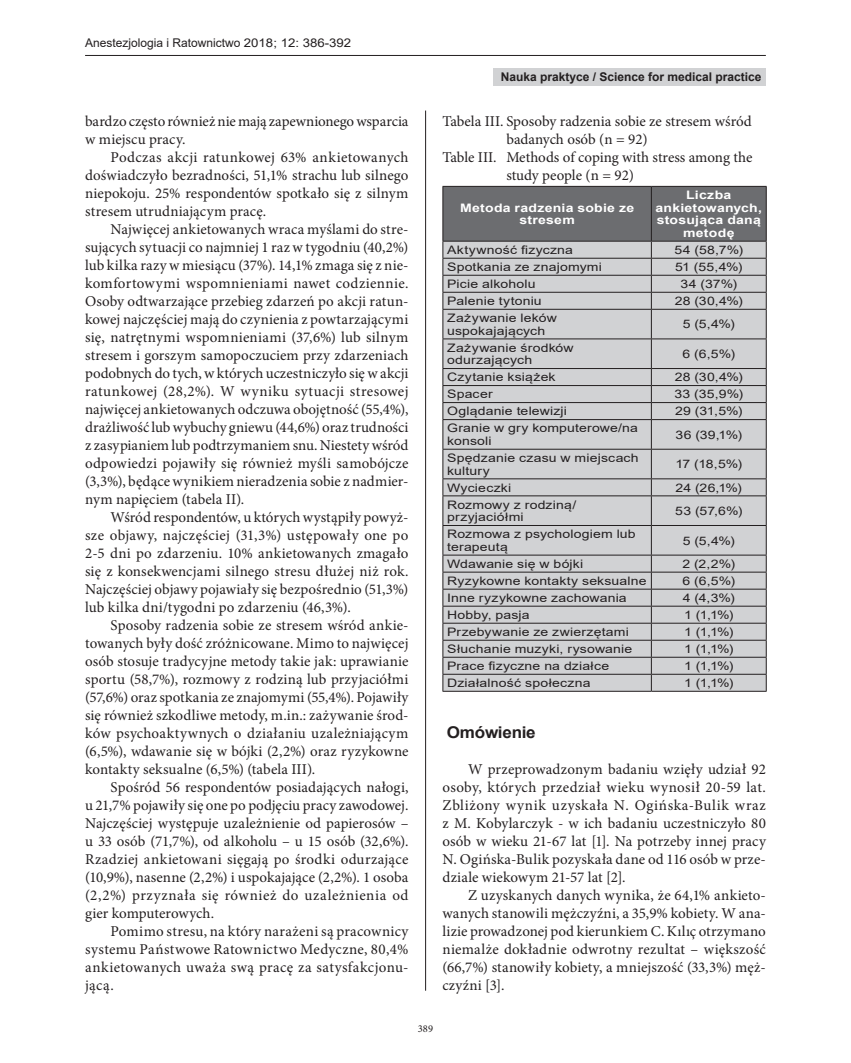
<style>
.page{position:relative;width:851px;height:1063px;background:#fff}
.page>*{position:absolute;margin:0;border:0;box-sizing:border-box;transform-origin:0 0}
.Podtytul{font:700 16.2px "Arial";letter-spacing:-.015em;color:#231f20;scale:1.05 1}
.Main{font:15px/18px "Minion Pro";letter-spacing:.01em;color:#231f20;text-align:justify}
.Naglowek_tabeli{font:15px/18px "Minion Pro";color:#231f20}
.t1{font:12px "Arial";color:#231f20}
.t2{font:700 12px "Arial";color:#231f20}
.Tabela{font:11.7px/12.6px "Arial";letter-spacing:.01em;color:#231f20;scale:1.2 1}
.Tabela_Naglowek{font:700 11.7px/12.6px "Arial";letter-spacing:.02em;color:#fff;text-align:center;scale:1.2 1}
.t3{font:10.5px "Minion Pro";color:#231f20}
</style>
<div class="page">
<hr style="left:425px;top:111px;width:1px;height:880px;background:#231f20">
<hr style="left:85px;top:55px;width:680px;height:1px;background:#231f20">
<div style="left:493px;top:68px;width:272px;height:17px;background:#d1d2d4"></div>
<svg style="left:442px;top:187px;width:324px;height:504px;background:#bdbec0"></svg>
<hr style="left:442px;top:691px;width:209px;height:1px;background:#231f20">
<hr style="left:651px;top:691px;width:115px;height:1px;background:#231f20">
<hr style="left:442px;top:186px;width:209px;height:1px;background:#231f20">
<hr style="left:442px;top:187px;width:1px;height:54px;background:#231f20">
<hr style="left:651px;top:186px;width:115px;height:1px;background:#231f20">
<hr style="left:765px;top:187px;width:1px;height:54px;background:#231f20">
<hr style="left:442px;top:241px;width:209px;height:1px;background:#231f20">
<hr style="left:651px;top:241px;width:115px;height:1px;background:#231f20">
<p class="t1" style="left:85px;top:35px;width:267px">Anestezjologia i Ratownictwo 2018; 12: 386-392</p>
<p class="t2" style="left:500px;top:68px;width:262px">Nauka praktyce / Science for medical practice</p>
<p class="Main" style="left:85px;top:112px;width:325px">bardzo często również nie mają zapewnionego wsparcia w miejscu pracy.</p>
<p class="Main" style="left:85px;top:148px;width:325px;text-indent:26px">Podczas akcji ratunkowej 63% ankietowanych doświadczyło bezradności, 51,1% strachu lub silnego niepokoju. 25% respondentów spotkało się z silnym stresem utrudniającym pracę.</p>
<p class="Main" style="left:85px;top:220px;width:325px;text-indent:26px">Najwięcej ankietowanych wraca myślami do stre&shy;sujących sytuacji co najmniej 1 raz w tygodniu (40,2%) lub kilka razy w miesiącu (37%). 14,1% zmaga się z nie&shy;komfortowymi wspomnieniami nawet codziennie.<br>Osoby odtwarzające przebieg zdarzeń po akcji ratun&shy;kowej najczęściej mają do czynienia z powtarzającymi się, natrętnymi wspomnieniami (37,6%) lub silnym stresem i gorszym samopoczuciem przy zdarzeniach podobnych do tych, w których uczestniczyło się w akcji ratunkowej (28,2%). W wyniku sytuacji stresowej najwięcej ankietowanych odczuwa obojętność (55,4%), drażliwość lub wybuchy gniewu (44,6%) oraz trudności z zasypianiem lub podtrzymaniem snu. Niestety wśród odpowiedzi pojawiły się również myśli samobójcze (3,3%), będące wynikiem nieradzenia sobie z nadmier&shy;nym napięciem (tabela II).</p>
<p class="Main" style="left:85px;top:508px;width:325px;text-indent:26px">Wśród respondentów, u których wystąpiły powyż&shy;sze objawy, najczęściej (31,3%) ustępowały one po 2-5 dni po zdarzeniu. 10% ankietowanych zmagało się z konsekwencjami silnego stresu dłużej niż rok.<br>Najczęściej objawy pojawiały się bezpośrednio (51,3%) lub kilka dni/tygodni po zdarzeniu (46,3%).</p>
<p class="Main" style="left:85px;top:616px;width:325px;text-indent:26px">Sposoby radzenia sobie ze stresem wśród ankie&shy;towanych były dość zróżnicowane. Mimo to najwięcej osób stosuje tradycyjne metody takie jak: uprawianie sportu (58,7%), rozmowy z rodziną lub przyjaciółmi (57,6%) oraz spotkania ze znajomymi (55,4%). Pojawiły się również szkodliwe metody, m.in.: zażywanie środ&shy;ków psychoaktywnych o działaniu uzależniającym (6,5%), wdawanie się w bójki (2,2%) oraz ryzykowne kontakty seksualne (6,5%) (tabela III).</p>
<p class="Main" style="left:85px;top:778px;width:325px;text-indent:26px">Spośród 56 respondentów posiadających nałogi, u 21,7% pojawiły się one po podjęciu pracy zawodowej.<br>Najczęściej występuje uzależnienie od papierosów – u 33 osób (71,7%), od alkoholu – u 15 osób (32,6%).<br>Rzadziej ankietowani sięgają po środki odurzające (10,9%), nasenne (2,2%) i uspokajające (2,2%). 1 osoba (2,2%) przyznała się również do uzależnienia od gier komputerowych.</p>
<p class="Main" style="left:85px;top:922px;width:325px;text-indent:26px">Pomimo stresu, na który narażeni są pracownicy systemu Państwowe Ratownictwo Medyczne, 80,4% ankietowanych uważa swą pracę za satysfakcjonu&shy;jącą.</p>
<p class="Naglowek_tabeli" style="left:506px;top:112px;width:247px;text-indent:-64px">Tabela III. Sposoby radzenia sobie ze stresem wśród badanych osób (n = 92)</p>
<p class="Naglowek_tabeli" style="left:506px;top:148px;width:247px;text-indent:-64px">Table III. Methods of coping with stress among the study people (n = 92)</p>
<p class="Tabela_Naglowek" style="left:460px;top:201px;width:146px">Metoda radzenia sobie ze stresem</p>
<p class="Tabela_Naglowek" style="left:655px;top:189px;width:90px">Liczba ankietowanych, stosująca daną metodę</p>
<p class="Tabela" style="left:447px;top:243px;width:106px">Aktywność fizyczna</p>
<p class="Tabela" style="left:674px;top:243px;width:59px">54 (58,7%)</p>
<p class="Tabela" style="left:447px;top:261px;width:130px">Spotkania ze znajomymi</p>
<p class="Tabela" style="left:675px;top:261px;width:58px">51 (55,4%)</p>
<p class="Tabela" style="left:447px;top:278px;width:75px">Picie alkoholu</p>
<p class="Tabela" style="left:680px;top:278px;width:49px">34 (37%)</p>
<p class="Tabela" style="left:447px;top:295px;width:80px">Palenie tytoniu</p>
<p class="Tabela" style="left:674px;top:295px;width:58px">28 (30,4%)</p>
<p class="Tabela" style="left:447px;top:312px;width:93px">Zażywanie leków uspokajających</p>
<p class="Tabela" style="left:682px;top:318px;width:45px">5 (5,4%)</p>
<p class="Tabela" style="left:447px;top:341px;width:107px">Zażywanie środków odurzających</p>
<p class="Tabela" style="left:682px;top:347px;width:45px">6 (6,5%)</p>
<p class="Tabela" style="left:447px;top:371px;width:92px">Czytanie książek</p>
<p class="Tabela" style="left:674px;top:371px;width:58px">28 (30,4%)</p>
<p class="Tabela" style="left:447px;top:388px;width:39px">Spacer</p>
<p class="Tabela" style="left:674px;top:388px;width:59px">33 (35,9%)</p>
<p class="Tabela" style="left:447px;top:405px;width:101px">Oglądanie telewizji</p>
<p class="Tabela" style="left:675px;top:405px;width:58px">29 (31,5%)</p>
<p class="Tabela" style="left:447px;top:422px;width:160px">Granie w gry komputerowe/na konsoli</p>
<p class="Tabela" style="left:675px;top:428px;width:57px">36 (39,1%)</p>
<p class="Tabela" style="left:447px;top:452px;width:161px">Spędzanie czasu w miejscach kultury</p>
<p class="Tabela" style="left:675px;top:458px;width:57px">17 (18,5%)</p>
<p class="Tabela" style="left:447px;top:481px;width:55px">Wycieczki</p>
<p class="Tabela" style="left:675px;top:481px;width:57px">24 (26,1%)</p>
<p class="Tabela" style="left:447px;top:498px;width:109px">Rozmowy z rodziną/ przyjaciółmi</p>
<p class="Tabela" style="left:675px;top:504px;width:57px">53 (57,6%)</p>
<p class="Tabela" style="left:447px;top:528px;width:159px">Rozmowa z psychologiem lub terapeutą</p>
<p class="Tabela" style="left:682px;top:534px;width:45px">5 (5,4%)</p>
<p class="Tabela" style="left:447px;top:557px;width:115px">Wdawanie się w bójki</p>
<p class="Tabela" style="left:682px;top:557px;width:46px">2 (2,2%)</p>
<p class="Tabela" style="left:447px;top:574px;width:168px">Ryzykowne kontakty seksualne</p>
<p class="Tabela" style="left:682px;top:574px;width:45px">6 (6,5%)</p>
<p class="Tabela" style="left:447px;top:591px;width:151px">Inne ryzykowne zachowania</p>
<p class="Tabela" style="left:682px;top:591px;width:45px">4 (4,3%)</p>
<p class="Tabela" style="left:447px;top:608px;width:70px">Hobby, pasja</p>
<p class="Tabela" style="left:684px;top:608px;width:43px">1 (1,1%)</p>
<p class="Tabela" style="left:447px;top:625px;width:153px">Przebywanie ze zwierzętami</p>
<p class="Tabela" style="left:684px;top:625px;width:43px">1 (1,1%)</p>
<p class="Tabela" style="left:447px;top:642px;width:156px">Słuchanie muzyki, rysowanie</p>
<p class="Tabela" style="left:684px;top:642px;width:43px">1 (1,1%)</p>
<p class="Tabela" style="left:447px;top:660px;width:137px">Prace fizyczne na działce</p>
<p class="Tabela" style="left:684px;top:660px;width:43px">1 (1,1%)</p>
<p class="Tabela" style="left:447px;top:677px;width:121px">Działalność społeczna</p>
<p class="Tabela" style="left:684px;top:677px;width:43px">1 (1,1%)</p>
<p class="Podtytul" style="left:447px;top:721px;width:86px">Omówienie</p>
<p class="Main" style="left:442px;top:760px;width:325px;text-indent:26px">W przeprowadzonym badaniu wzięły udział 92 osoby, których przedział wieku wynosił 20-59 lat.<br>Zbliżony wynik uzyskała N. Ogińska-Bulik wraz z M. Kobylarczyk - w ich badaniu uczestniczyło 80 osób w wieku 21-67 lat [1]. Na potrzeby innej pracy N. Ogińska-Bulik pozyskała dane od 116 osób w prze&shy;dziale wiekowym 21-57 lat [2].</p>
<p class="Main" style="left:442px;top:886px;width:325px;text-indent:26px">Z uzyskanych danych wynika, że 64,1% ankieto&shy;wanych stanowili mężczyźni, a 35,9% kobiety. W ana&shy;lizie prowadzonej pod kierunkiem C. Kılıç otrzymano niemalże dokładnie odwrotny rezultat – większość (66,7%) stanowiły kobiety, a mniejszość (33,3%) męż&shy;czyźni [3].</p>
<p class="t3" style="left:418px;top:1022px;width:17px">389</p>
</div>
